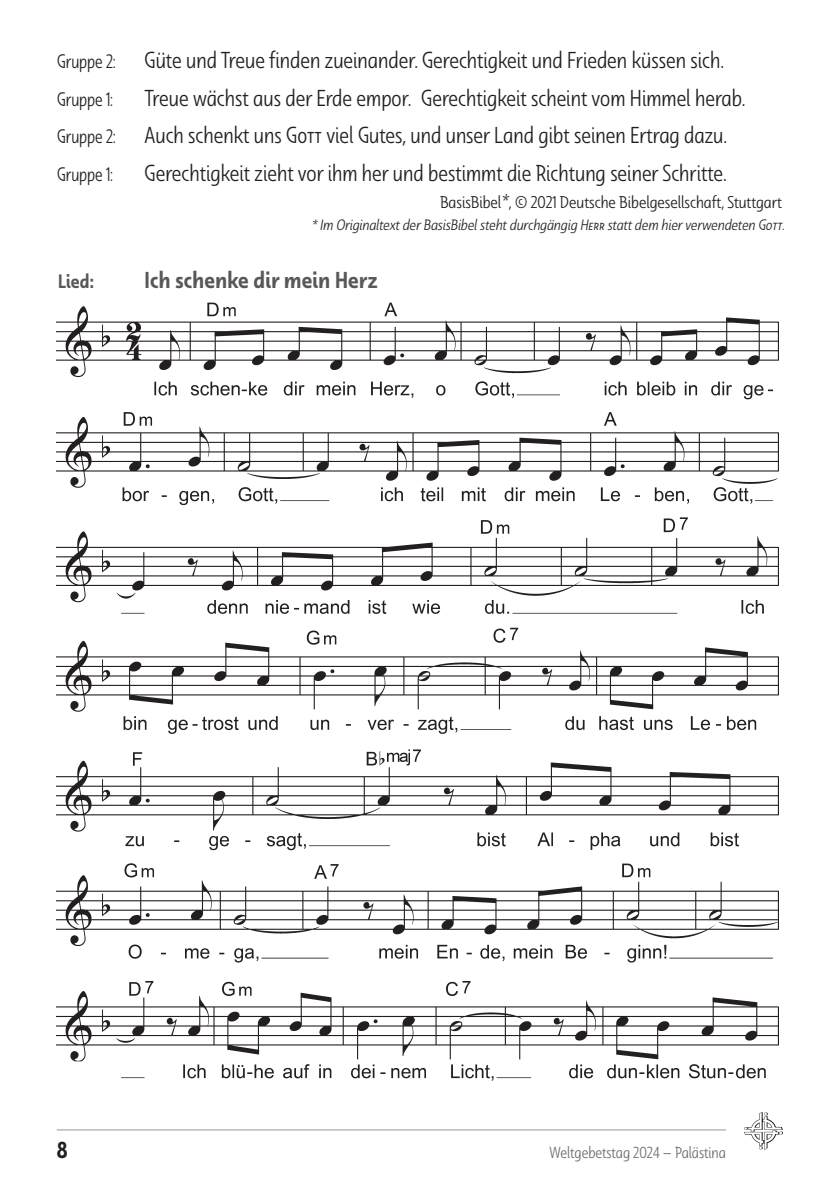
<style>
.page{position:relative;width:828px;height:1180px;background:#fff}
.page>*{position:absolute;margin:0;border:0;box-sizing:border-box;transform-origin:0 0}
.Grundtext{font:23px "Dulcian Con Boo";color:#231f20;scale:.94 1}
.Grundtext-2{font:23px "Dulcian Con Dem";letter-spacing:.015em;color:#57585a;scale:.94 1}
.t1{font:23px "Dulcian Con Dem";color:#231f20;scale:.94 1}
.Grundtext-3{font:19.4px "Dulcian Con Boo";letter-spacing:-.005em;color:#231f20;scale:.87 1}
.Grundtext-4{font:19.4px "Dulcian Con Dem";color:#57585a;scale:.93 1}
.Lieduntertext{font:17px "Dulcian Con Boo";color:#231f20}
.t2{font:16px "Dulcian Con Boo";color:#6c6d70;scale:.94 1}
.Bildunterschrift{font:15px "Dulcian Con Boo It";color:#231f20}
.s1{font-family:"Dulcian Con Boo It";font-size:20px}
</style>
<div class="page">
<hr style="left:57px;top:1129px;width:669px;height:1px;background:#939598">
<img style="left:744px;top:1112px;width:38px;height:37px">
<img style="left:57px;top:302px;width:722px;height:779px">
<p class="Grundtext-3" style="left:57px;top:50px;width:69px">Gruppe 2:</p>
<p class="Grundtext" style="left:145px;top:46px;width:618px">Güte und Treue finden zueinander. Gerechtigkeit und Frieden küssen sich.</p>
<p class="Grundtext-3" style="left:57px;top:87px;width:66px">Gruppe 1:</p>
<p class="Grundtext" style="left:145px;top:84px;width:641px">Treue wächst aus der Erde empor. Gerechtigkeit scheint vom Himmel herab.</p>
<p class="Grundtext-3" style="left:57px;top:125px;width:69px">Gruppe 2:</p>
<p class="Grundtext" style="left:145px;top:121px;width:621px">Auch schenkt uns Gott viel Gutes, und unser Land gibt seinen Ertrag dazu.</p>
<p class="Grundtext-3" style="left:57px;top:162px;width:66px">Gruppe 1:</p>
<p class="Grundtext" style="left:145px;top:159px;width:621px">Gerechtigkeit zieht vor ihm her und bestimmt die Richtung seiner Schritte.</p>
<p class="Lieduntertext" style="left:440px;top:192px;width:343px">BasisBibel<span class="s1">*</span>, © 2021 Deutsche Bibelgesellschaft, Stuttgart</p>
<p class="Bildunterschrift" style="left:312px;top:216px;width:475px">* Im Originaltext der BasisBibel steht durchgängig Herr statt dem hier verwendeten Gott.</p>
<p class="Grundtext-4" style="left:58px;top:269px;width:40px">Lied:</p>
<p class="Grundtext-2" style="left:145px;top:265px;width:249px">Ich schenke dir mein Herz</p>
<p class="t1" style="left:57px;top:1134px;width:13px">8</p>
<p class="t2" style="left:549px;top:1141px;width:189px">Weltgebetstag 2024 – Palästina</p>
</div>
